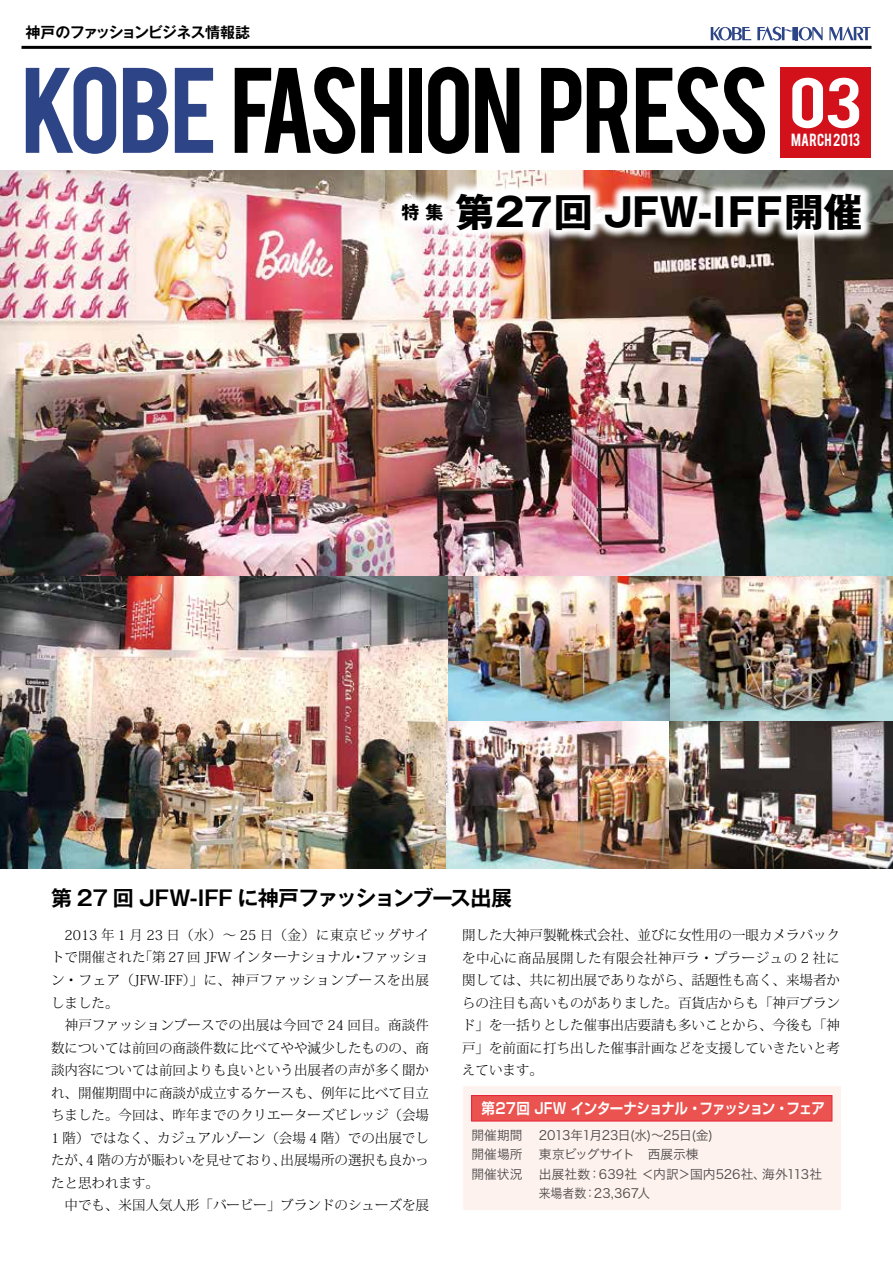
<style>
.page{position:relative;width:893px;height:1263px;background:#fff}
.page>*{position:absolute;margin:0;border:0;box-sizing:border-box;transform-origin:0 0}
.t1{font:95.4px "Bebas";letter-spacing:-.03em;color:#000}
.t2{font:55.35px "Bebas";color:#fff;scale:1.3 1}
.t3{font:700 39px "Gothic MB101 Pro";letter-spacing:.005em;color:#000}
.t4{font:700 21px "Gothic MB101 Pro De";letter-spacing:-.04em;color:#000}
.t5{font:700 15px "Shin Go Pro De";letter-spacing:-.05em;color:#fff;scale:.9 1}
.t6{font:700 15px "Gothic MB101 Pro De";letter-spacing:-.055em;color:#000}
.t7{font:13.8px "Bebas";letter-spacing:.02em;color:#fff}
.t8{font:300 13.5px/22.5px "Koz Min Pro";color:#000}
.t9{font:12.75px/19.5px "Hira Kaku Pro W3";color:#4c4948}
.t10{font:12.75px "Hira Kaku Pro W3";letter-spacing:-.045em;color:#4c4948}
.t11{font:12.75px "Hira Kaku Pro W3";letter-spacing:-.035em;color:#4c4948}
.s1{color:#2d4486}
</style>
<div class="page">
<svg style="left:711px;top:27px;width:40px;height:13px"></svg>
<svg style="left:757px;top:26px;width:66px;height:15px"></svg>
<svg style="left:829px;top:26px;width:41px;height:15px"></svg>
<hr style="left:21px;top:46px;width:850px;height:3px;background:#000">
<div style="left:780px;top:67px;width:90px;height:90px;background:#d2111b"></div>
<div style="left:462px;top:1085px;width:380px;height:126px;background:#fef2ee;border:1px solid #fff"></div>
<div style="left:472px;top:1095px;width:360px;height:26px;background:#ea534f"></div>
<div style="left:471px;top:1095px;width:361px;height:26px;border:1px solid #e72339"></div>
<img style="left:447px;top:575px;width:446px;height:293px">
<img style="left:0;top:575px;width:447px;height:293px">
<img style="left:0;top:170px;width:893px;height:405px">
<svg style="left:389px;top:180px;width:485px;height:63px"></svg>
<p class="t6" style="left:26px;top:20px;width:226px">神戸のファッションビジネス情報誌</p>
<h1 class="t1" style="left:21px;top:41px;width:750px"><span class="s1">KOBE</span> FASHION PRESS</h1>
<h2 class="t2" style="left:789px;top:63px;width:58px">03</h2>
<p class="t7" style="left:791px;top:130px;width:71px">MARCH 2013</p>
<h3 class="t3" style="left:402px;top:179px;width:463px"><sup>特</sup> <sup>集</sup> 第27回 JFW-IFF 開催</h3>
<h3 class="t4" style="left:51px;top:881px;width:463px">第 27 回 JFW-IFF に神戸ファッションブース出展</h3>
<p class="t8" style="left:51px;top:923px;width:380px">　2013 年１月 23 日（水）〜 25 日（金）に東京ビッグサイトで開催された「第 27 回 JFW インターナショナル・ファッション・フェア（JFW-IFF）」に、神戸ファッションブースを出展しました。<br>　神戸ファッションブースでの出展は今回で 24 回目。商談件数については前回の商談件数に比べてやや減少したものの、商談内容については前回よりも良いという出展者の声が多く聞かれ、開催期間中に商談が成立するケースも、例年に比べて目立ちました。今回は、昨年までのクリエーターズビレッジ（会場<br>1 階）ではなく、カジュアルゾーン（会場 4 階）での出展でしたが、4 階の方が賑わいを見せており、出展場所の選択も良かったと思われます。<br>　中でも、米国人気人形「バービー」ブランドのシューズを展</p>
<p class="t8" style="left:462px;top:923px;width:380px;text-align:justify">開した大神戸製靴株式会社、並びに女性用の一眼カメラバックを中心に商品展開した有限会社神戸ラ・プラージュの 2 社に関しては、共に初出展でありながら、話題性も高く、来場者からの注目も高いものがありました。百貨店からも「神戸ブランド」を一括りとした催事出店要請も多いことから、今後も「神戸」を前面に打ち出した催事計画などを支援していきたいと考えています。</p>
<p class="t5" style="left:482px;top:1096px;width:383px">第27回 JFW インターナショナル・ファッション・フェア</p>
<p class="t9" style="left:471px;top:1124px;width:53px">開催期間</p>
<p class="t10" style="left:539px;top:1124px;width:176px">2013年1月23日(水)～25日(金)</p>
<p class="t9" style="left:471px;top:1144px;width:53px">開催場所</p>
<p class="t11" style="left:539px;top:1143px;width:161px">東京ビッグサイト　西展示棟</p>
<p class="t9" style="left:471px;top:1163px;width:53px">開催状況</p>
<p class="t9" style="left:539px;top:1163px;width:285px">出展社数：639社＜内訳＞国内526社、海外113社来場者数：23,367人</p>
</div>
